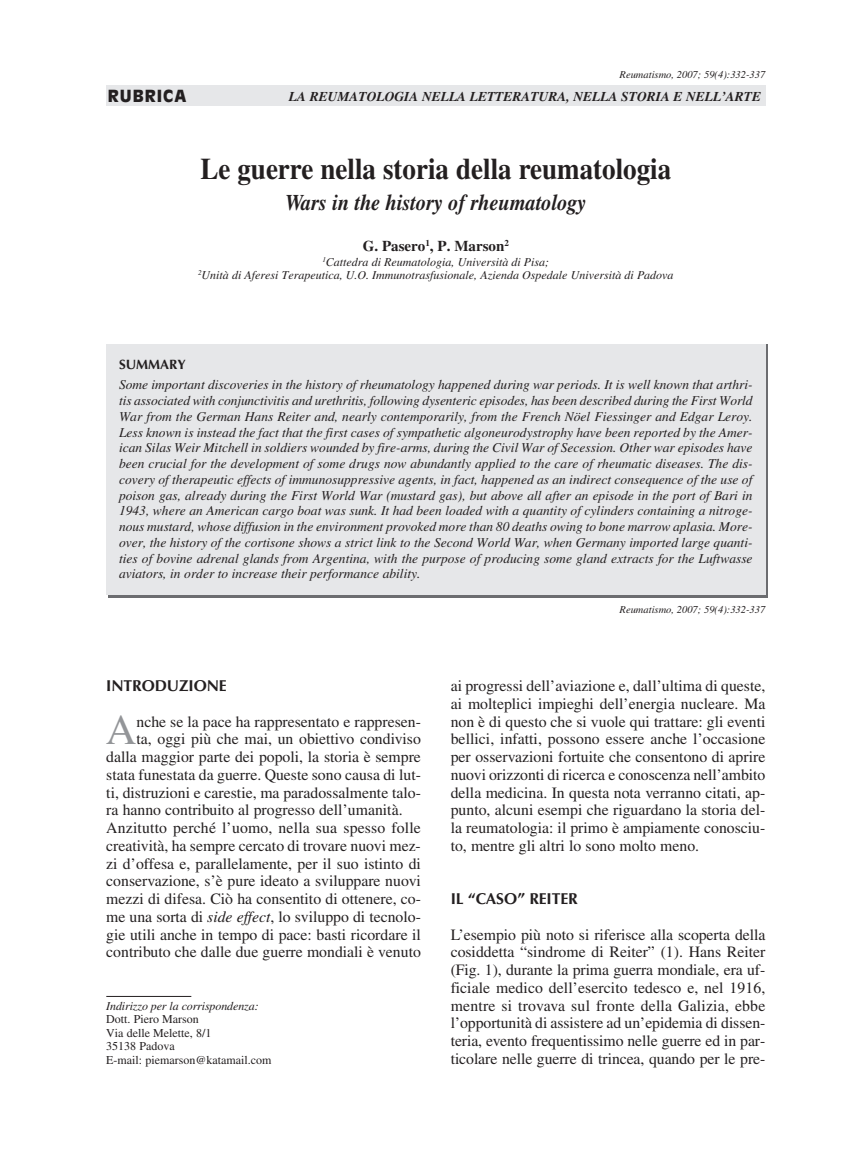
<style>
.page{position:relative;width:850px;height:1149px;background:#fff}
.page>*{position:absolute;margin:0;border:0;box-sizing:border-box;transform-origin:0 0}
.t1{font:42.45px "Times";color:#939598}
.t2{font:700 30px "Times";color:#231f20;scale:.9 1}
.t3{font:italic 700 22.5px "Times";color:#231f20;scale:.9 1}
.t4{font:900 16.5px "Antique Olive";letter-spacing:.06em;color:#231f20}
.t5{font:15.75px/17.7px "Times";color:#231f20;text-align:justify}
.t6{font:700 15.75px "Optima";letter-spacing:-.005em;color:#231f20}
.t7{font:700 15px "Times";color:#231f20}
.t8{font:italic 13.5px/15.8px "Times";color:#231f20;text-align:justify}
.t9{font:italic 700 13.5px "Times";color:#231f20}
.t10{font:700 13.5px "Optima";color:#231f20}
.t11{font:italic 12px/13.5px "Times";color:#231f20;text-align:center}
.t12{font:12px/13.5px "Times";color:#231f20}
.t13{font:italic 10.5px "Times";color:#231f20}
.s1{font-style:italic}
</style>
<div class="page">
<div style="left:106px;top:85px;width:659px;height:21px;background:#e6e7e9"></div>
<hr style="left:106px;top:996px;width:85px;height:1px;background:#231f20">
<div style="left:106px;top:344px;width:659px;height:251px;background:#e6e7e9"></div>
<p class="t4" style="left:108px;top:89px;width:80px">RUBRICA</p>
<p class="t13" style="left:620px;top:71px;width:147px">Reumatismo, 2007; 59(4):332-337</p>
<p class="t9" style="left:289px;top:92px;width:474px">LA REUMATOLOGIA NELLA LETTERATURA, NELLA STORIA E NELL’ARTE</p>
<h2 class="t2" style="left:200px;top:158px;width:525px">Le guerre nella storia della reumatologia</h2>
<h3 class="t3" style="left:285px;top:195px;width:337px">Wars in the history of rheumatology</h3>
<p class="t7" style="left:363px;top:240px;width:148px">G. Pasero<sup>1</sup>, P. Marson<sup>2</sup></p>
<p class="t11" style="left:198px;top:256px;width:477px"><sup>1</sup>Cattedra di Reumatologia, Università di Pisa;<br><sup>2</sup>Unità di Aferesi Terapeutica, U.O. Immunotrasfusionale, Azienda Ospedale Università di Padova</p>
<p class="t10" style="left:119px;top:359px;width:68px">SUMMARY</p>
<p class="t8" style="left:119px;top:378px;width:635px">Some important discoveries in the history of rheumatology happened during war periods. It is well known that arthri&shy;tis associated with conjunctivitis and urethritis, following dysenteric episodes, has been described during the First World War from the German Hans Reiter and, nearly contemporarily, from the French Nöel Fiessinger and Edgar Leroy.<br>Less known is instead the fact that the first cases of sympathetic algoneurodystrophy have been reported by the Amer&shy;ican Silas Weir Mitchell in soldiers wounded by fire-arms, during the Civil War of Secession. Other war episodes have been crucial for the development of some drugs now abundantly applied to the care of rheumatic diseases. The dis&shy;covery of therapeutic effects of immunosuppressive agents, in fact, happened as an indirect consequence of the use of poison gas, already during the First World War (mustard gas), but above all after an episode in the port of Bari in 1943, where an American cargo boat was sunk. It had been loaded with a quantity of cylinders containing a nitroge&shy;nous mustard, whose diffusion in the environment provoked more than 80 deaths owing to bone marrow aplasia. More&shy;over, the history of the cortisone shows a strict link to the Second World War, when Germany imported large quanti&shy;ties of bovine adrenal glands from Argentina, with the purpose of producing some gland extracts for the Luftwasse aviators, in order to increase their performance ability.</p>
<p class="t6" style="left:106px;top:679px;width:122px">INTRODUZIONE</p>
<h1 class="t1" style="left:106px;top:714px;width:32px">A</h1>
<p class="t5" style="left:136px;top:714px;width:286px">nche se la pace ha rappresentato e rappresen-</p>
<p class="t5" style="left:136px;top:731px;width:286px">ta, oggi più che mai, un obiettivo condiviso</p>
<p class="t5" style="left:106px;top:749px;width:316px">dalla maggior parte dei popoli, la storia è sempre</p>
<p class="t5" style="left:106px;top:767px;width:316px">stata funestata da guerre. Queste sono causa di lut-</p>
<p class="t5" style="left:106px;top:785px;width:316px">ti, distruzioni e carestie, ma paradossalmente talo-</p>
<p class="t5" style="left:106px;top:802px;width:298px">ra hanno contribuito al progresso dell’umanità.</p>
<p class="t5" style="left:106px;top:820px;width:316px">Anzitutto perché l’uomo, nella sua spesso folle</p>
<p class="t5" style="left:106px;top:838px;width:316px">creatività, ha sempre cercato di trovare nuovi mez-</p>
<p class="t5" style="left:106px;top:856px;width:316px">zi d’offesa e, parallelamente, per il suo istinto di</p>
<p class="t5" style="left:106px;top:873px;width:316px">conservazione, s’è pure ideato a sviluppare nuovi</p>
<p class="t5" style="left:106px;top:891px;width:316px">mezzi di difesa. Ciò ha consentito di ottenere, co-</p>
<p class="t5" style="left:106px;top:909px;width:316px">me una sorta di <span class="s1">side effect</span>, lo sviluppo di tecnolo-</p>
<p class="t5" style="left:106px;top:927px;width:316px">gie utili anche in tempo di pace: basti ricordare il</p>
<p class="t5" style="left:106px;top:944px;width:316px">contributo che dalle due guerre mondiali è venuto</p>
<p class="t11" style="left:106px;top:1000px;width:154px">Indirizzo per la corrispondenza:</p>
<p class="t12" style="left:106px;top:1013px;width:167px">Dott. Piero Marson<br>Via delle Melette, 8/1<br>35138 Padova<br>E-mail: piemarson@katamail.com</p>
<p class="t13" style="left:620px;top:606px;width:147px">Reumatismo, 2007; 59(4):332-337</p>
<p class="t5" style="left:451px;top:678px;width:316px">ai progressi dell’aviazione e, dall’ultima di queste, ai molteplici impieghi dell’energia nucleare. Ma non è di questo che si vuole qui trattare: gli eventi bellici, infatti, possono essere anche l’occasione per osservazioni fortuite che consentono di aprire nuovi orizzonti di ricerca e conoscenza nell’ambito della medicina. In questa nota verranno citati, ap&shy;punto, alcuni esempi che riguardano la storia del&shy;la reumatologia: il primo è ampiamente conosciu&shy;to, mentre gli altri lo sono molto meno.</p>
<p class="t6" style="left:451px;top:892px;width:129px">IL “CASO” REITER</p>
<p class="t5" style="left:451px;top:927px;width:316px">L’esempio più noto si riferisce alla scoperta della cosiddetta “sindrome di Reiter” (1). Hans Reiter (Fig. 1), durante la prima guerra mondiale, era uf&shy;ficiale medico dell’esercito tedesco e, nel 1916, mentre si trovava sul fronte della Galizia, ebbe l’opportunità di assistere ad un’epidemia di dissen&shy;teria, evento frequentissimo nelle guerre ed in par&shy;ticolare nelle guerre di trincea, quando per le pre-</p>
</div>
